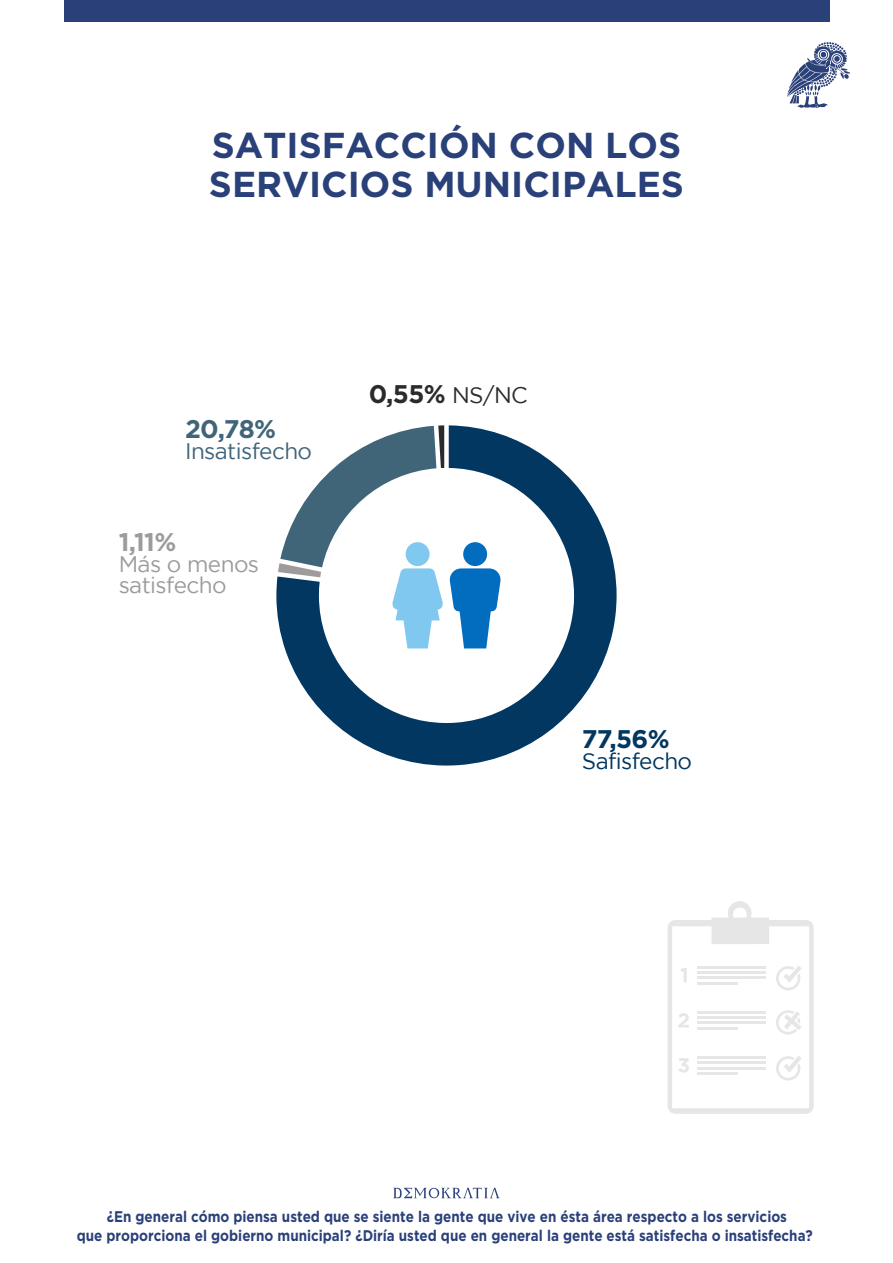
<style>
.page{position:relative;width:893px;height:1263px;background:#fff}
.page>*{position:absolute;margin:0;border:0;box-sizing:border-box;transform-origin:0 0}
.t1{font:700 36px/39px "Gotham";color:#2a4079}
.t2{font:700 25.5px "Gotham";color:#2b2b2b}
.t3{font:700 25.5px "Gotham";color:#013760}
.t4{font:700 25.5px "Gotham";color:#406478}
.t5{font:700 25.5px "Gotham";color:#9f9b9b}
.t6{font:22.5px/21px "Gotham";letter-spacing:-.025em;color:#9f9b9b}
.t7{font:22.5px "Gotham";letter-spacing:-.025em;color:#406478}
.t8{font:22.5px "Gotham";letter-spacing:-.025em;color:#013760}
.t9{font:700 15.45px/18.5px "Gotham";color:#2a4079;text-align:center;scale:.87 1}
.s1{font-weight:400;font-size:22.5px}
</style>
<div class="page">
<div style="left:64px;top:0;width:765px;height:21px;background:#2a4079"></div>
<svg style="left:787px;top:42px;width:63px;height:66px"></svg>
<svg style="left:393px;top:1188px;width:107px;height:10px"></svg>
<svg style="left:667px;top:901px;width:147px;height:213px"></svg>
<svg style="left:276px;top:425px;width:341px;height:340px"></svg>
<h1 class="t1" style="left:209px;top:125px;width:476px">SATISFACCIÓN CON LOS<br>SERVICIOS MUNICIPALES</h1>
<h2 class="t4" style="left:185px;top:414px;width:93px">20,78%</h2>
<h3 class="t7" style="left:185px;top:439px;width:129px">Insatisfecho</h3>
<h2 class="t5" style="left:119px;top:527px;width:59px">1,11%</h2>
<h3 class="t6" style="left:119px;top:553px;width:142px">Más o menos satisfecho</h3>
<h2 class="t2" style="left:369px;top:379px;width:161px">0,55% <span class="s1">NS/NC</span></h2>
<h2 class="t3" style="left:582px;top:724px;width:90px">77,56%</h2>
<h3 class="t8" style="left:582px;top:749px;width:112px">Safisfecho</h3>
<p class="t9" style="left:77px;top:1207px;width:848px">¿En general cómo piensa usted que se siente la gente que vive en ésta área respecto a los servicios<br>que proporciona el gobierno municipal? ¿Diría usted que en general la gente está satisfecha o insatisfecha?</p>
</div>
